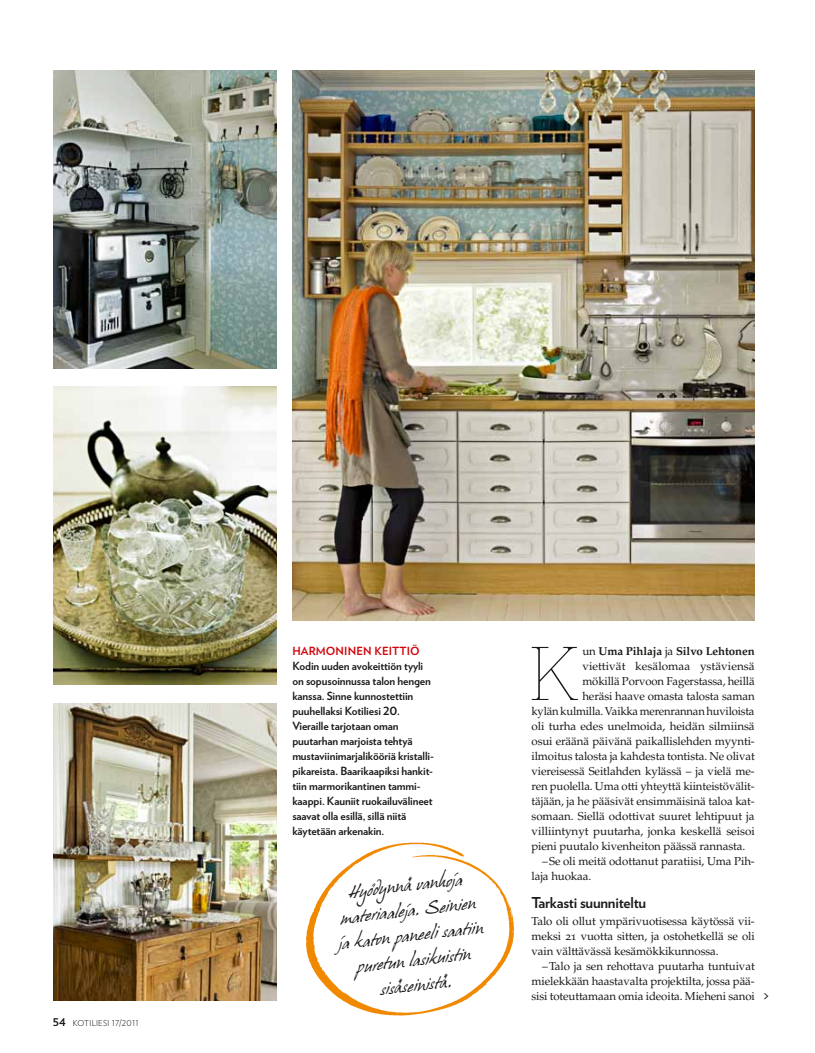
<style>
.page{position:relative;width:815px;height:1053px;background:#fff}
.page>*{position:absolute;margin:0;border:0;box-sizing:border-box;transform-origin:0 0}
.t1{font:100 75.75px "Stag";color:#1a1a18}
.t2{font:15px/25px "Hans Hand";color:#1a1a18;text-align:center}
.t3{font:700 15px "Verlag";letter-spacing:-.015em;color:#1a1a18}
.t4{font:13.12px "Verlag";color:#1a1a18}
.t5{font:11.5px/15px "Palatino LT Std";letter-spacing:-.01em;color:#1a1a18;text-align:justify}
.t6{font:700 11.5px "Palatino LT Std";letter-spacing:-.01em;color:#1a1a18}
.t7{font:700 11.25px/15px "Verlag";letter-spacing:-.01em;color:#1a1a18}
.t8{font:700 11.25px "Verlag";letter-spacing:.01em;color:#d1050c}
.t9{font:300 8.12px "Verlag";letter-spacing:.03em;color:#1a1a18}
.s1{font-weight:700;font-size:10.62px}
.s2{font-weight:400}
</style>
<div class="page">
<img style="left:53px;top:71px;width:223px;height:298px">
<img style="left:53px;top:386px;width:223px;height:298px">
<img style="left:53px;top:703px;width:223px;height:297px">
<img style="left:292px;top:71px;width:463px;height:549px">
<img style="left:305px;top:842px;width:210px;height:174px">
<p class="t9" style="left:53px;top:1017px;width:87px"><span class="s1">54</span> KOTILIESI 17/2011</p>
<p class="t8" style="left:292px;top:642px;width:129px">Harmoninen keittiö</p>
<p class="t7" style="left:292px;top:657px;width:143px">Kodin uuden avokeittiön tyyli on sopusoinnussa talon hengen kanssa. Sinne kunnostettiin puuhellaksi Kotiliesi 20.<br>Vieraille tarjotaan oman puutarhan marjoista tehtyä mustaviinimarjalikööriä kristalli&shy;pikareista. Baarikaapiksi hankit&shy;tiin marmorikantinen tammi&shy;kaappi. Kauniit ruokailuvälineet saavat olla esillä, sillä niitä käytetään arkenakin.</p>
<h2 class="t2" style="left:332px;top:881px;width:147px;rotate:-6deg">Hyödynnä vanhoja materiaaleja. Seinien ja katon paneeli saatiin puretun lasikuistin sisäseinistä.</h2>
<h1 class="t1" style="left:530px;top:631px;width:50px">K</h1>
<p class="t6" style="left:582px;top:644px;width:174px"><span class="s2">un</span> Uma Pihlaja <span class="s2">ja</span> Silvo Lehtonen</p>
<p class="t5" style="left:582px;top:658px;width:174px">viettivät kesälomaa ystäviensä</p>
<p class="t5" style="left:582px;top:673px;width:174px">mökillä Porvoon Fagerstassa, heillä</p>
<p class="t5" style="left:582px;top:688px;width:174px">heräsi haave omasta talosta saman</p>
<p class="t5" style="left:531px;top:703px;width:225px">kylän kulmilla. Vaikka merenrannan huviloista</p>
<p class="t5" style="left:531px;top:718px;width:225px">oli turha edes unelmoida, heidän silmiinsä</p>
<p class="t5" style="left:531px;top:733px;width:225px">osui eräänä päivänä paikallislehden myynti-</p>
<p class="t5" style="left:531px;top:748px;width:225px">ilmoitus talosta ja kahdesta tontista. Ne olivat</p>
<p class="t5" style="left:531px;top:763px;width:225px">viereisessä Seitlahden kylässä – ja vielä me-</p>
<p class="t5" style="left:531px;top:778px;width:225px">ren puolella. Uma otti yhteyttä kiinteistövälit-</p>
<p class="t5" style="left:531px;top:793px;width:225px">täjään, ja he pääsivät ensimmäisinä taloa kat-</p>
<p class="t5" style="left:531px;top:808px;width:225px">somaan. Siellä odottivat suuret lehtipuut ja</p>
<p class="t5" style="left:531px;top:823px;width:225px">villiintynyt puutarha, jonka keskellä seisoi</p>
<p class="t5" style="left:531px;top:838px;width:215px">pieni puutalo kivenheiton päässä rannasta.</p>
<p class="t5" style="left:542px;top:853px;width:214px">–Se oli meitä odottanut paratiisi, Uma Pih-</p>
<p class="t5" style="left:531px;top:868px;width:61px">laja huokaa.</p>
<h2 class="t3" style="left:531px;top:890px;width:116px">Tarkasti suunniteltu</h2>
<p class="t5" style="left:531px;top:913px;width:225px">Talo oli ollut ympärivuotisessa käytössä vii&shy;meksi 21 vuotta sitten, ja ostohetkellä se oli vain välttävässä kesämökkikunnossa.</p>
<p class="t5" style="left:531px;top:958px;width:225px;text-indent:11px">–Talo ja sen rehottava puutarha tuntuivat mielekkään haastavalta projektilta, jossa pää&shy;sisi toteuttamaan omia ideoita. Mieheni sanoi</p>
<p class="t4" style="left:764px;top:985px;width:7px">&gt;</p>
</div>
